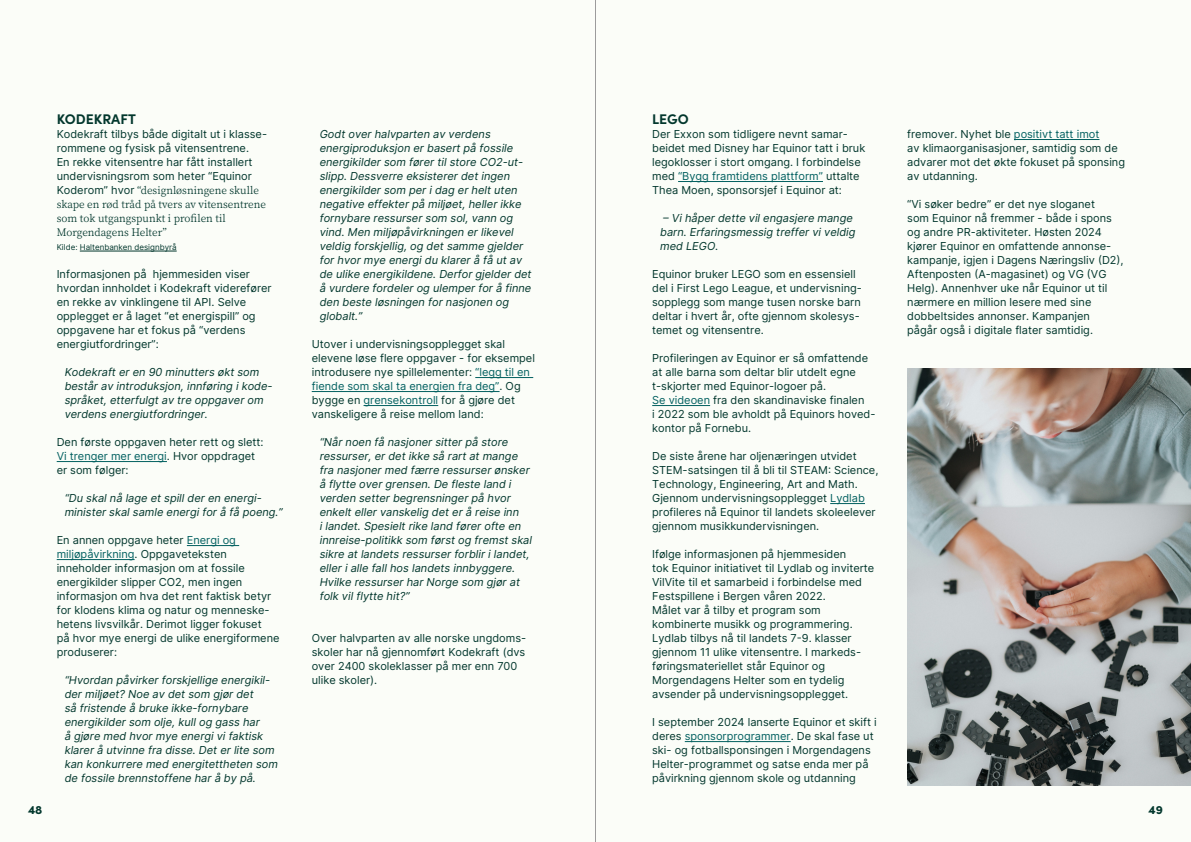
<style>
.page{position:relative;width:1191px;height:842px;background:#fff}
.page>*{position:absolute;margin:0;border:0;box-sizing:border-box;transform-origin:0 0}
.t1{font:700 14px "Sofia Pro";color:#02372d}
.t2{font:900 12px "Sofia Pro";color:#02372d}
.t3{font:11px/14px "Inter";color:#02372d}
.t4{font:11px/14px "Source Serif 4 Roman";color:#02372d}
.t5{font:8px "Inter";color:#02372d}
.s1{font-family:"Inter"}
.s2{color:#026060}
</style>
<div class="page">
<div style="left:0;top:0;width:595px;height:842px;background:#fbfdf8"></div>
<div style="left:595px;top:0;width:596px;height:842px;background:#fbfdf8"></div>
<hr style="left:595px;top:0;width:1px;height:842px;background:#9c9c9c">
<img style="left:907px;top:369px;width:284px;height:416px">
<hr style="left:80px;top:251px;width:97px;height:1px;background:#02372d">
<hr style="left:57px;top:461px;width:110px;height:1px;background:#026060">
<hr style="left:187px;top:545px;width:52px;height:1px;background:#026060">
<hr style="left:57px;top:559px;width:78px;height:1px;background:#026060">
<hr style="left:475px;top:377px;width:58px;height:1px;background:#026060">
<hr style="left:312px;top:391px;width:187px;height:1px;background:#026060">
<hr style="left:363px;top:405px;width:75px;height:1px;background:#026060">
<hr style="left:678px;top:181px;width:145px;height:1px;background:#026060">
<hr style="left:652px;top:405px;width:58px;height:1px;background:#026060">
<hr style="left:830px;top:503px;width:35px;height:1px;background:#026060">
<hr style="left:685px;top:741px;width:105px;height:1px;background:#026060">
<hr style="left:1014px;top:139px;width:85px;height:1px;background:#026060">
<p class="t1" style="left:57px;top:108px;width:81px">KODEKRAFT</p>
<p class="t3" style="left:57px;top:127px;width:212px">Kodekraft tilbys både digitalt ut i klasse&shy;rommene og fysisk på vitensentrene.<br>En rekke vitensentre har fått installert undervisningsrom som heter “Equinor</p>
<p class="t4" style="left:57px;top:183px;width:211px"><span class="s1">Koderom” hvor</span> “designløsningene skulle skape en rød tråd på tvers av vitensentrene som tok utgangspunkt i profilen til Morgendagens Helter”</p>
<p class="t5" style="left:57px;top:242px;width:121px">Kilde: Haltenbanken designbyrå</p>
<p class="t3" style="left:57px;top:267px;width:216px">Informasjonen på hjemmesiden viser hvordan innholdet i Kodekraft viderefører en rekke av vinklingene til API. Selve opplegget er å laget “et energispill” og oppgavene har et fokus på “verdens energiutfordringer”:</p>
<p class="t3" style="left:65px;top:365px;width:209px">Kodekraft er en 90 minutters økt som består av introduksjon, innføring i kode&shy;språket, etterfulgt av tre oppgaver om verdens energiutfordringer.</p>
<p class="t3" style="left:57px;top:435px;width:208px">Den første oppgaven heter rett og slett:<br><span class="s2">Vi trenger mer energi</span>. Hvor oppdraget er som følger:</p>
<p class="t3" style="left:65px;top:491px;width:220px">“Du skal nå lage et spill der en energi&shy;minister skal samle energi for å få poeng.”</p>
<p class="t3" style="left:57px;top:533px;width:224px">En annen oppgave heter <span class="s2">Energi og miljøpåvirkning</span>. Oppgaveteksten inneholder informasjon om at fossile energikilder slipper CO2, men ingen informasjon om hva det rent faktisk betyr for klodens klima og natur og menneske&shy;hetens livsvilkår. Derimot ligger fokuset<br>på hvor mye energi de ulike energiformene produserer:</p>
<p class="t3" style="left:65px;top:673px;width:215px">“Hvordan påvirker forskjellige energikil&shy;der miljøet? Noe av det som gjør det<br>så fristende å bruke ikke-fornybare energikilder som olje, kull og gass har<br>å gjøre med hvor mye energi vi faktisk klarer å utvinne fra disse. Det er lite som kan konkurrere med energitettheten som de fossile brennstoffene har å by på.</p>
<p class="t3" style="left:320px;top:127px;width:213px">Godt over halvparten av verdens energiproduksjon er basert på fossile energikilder som fører til store CO2-ut&shy;slipp. Dessverre eksisterer det ingen energikilder som per i dag er helt uten negative effekter på miljøet, heller ikke fornybare ressurser som sol, vann og vind. Men miljøpåvirkningen er likevel veldig forskjellig, og det samme gjelder for hvor mye energi du klarer å få ut av de ulike energikildene. Derfor gjelder det å vurdere fordeler og ulemper for å finne den beste løsningen for nasjonen og globalt.”</p>
<p class="t3" style="left:312px;top:337px;width:225px">Utover i undervisningsopplegget skal elevene løse flere oppgaver - for eksempel introdusere nye spillelementer: <span class="s2">“legg til en fiende som skal ta energien fra deg”</span>. Og bygge en <span class="s2">grensekontroll</span> for å gjøre det vanskeligere å reise mellom land:</p>
<p class="t3" style="left:320px;top:435px;width:214px">“Når noen få nasjoner sitter på store ressurser, er det ikke så rart at mange fra nasjoner med færre ressurser ønsker å flytte over grensen. De fleste land i verden setter begrensninger på hvor enkelt eller vanskelig det er å reise inn<br>i landet. Spesielt rike land fører ofte en innreise-politikk som først og fremst skal sikre at landets ressurser forblir i landet, eller i alle fall hos landets innbyggere.<br>Hvilke ressurser har Norge som gjør at folk vil flytte hit?”</p>
<p class="t3" style="left:312px;top:631px;width:216px">Over halvparten av alle norske ungdoms&shy;skoler har nå gjennomført Kodekraft (dvs over 2400 skoleklasser på mer enn 700 ulike skoler).</p>
<p class="t1" style="left:652px;top:108px;width:38px">LEGO</p>
<p class="t3" style="left:652px;top:127px;width:215px">Der Exxon som tidligere nevnt samar&shy;beidet med Disney har Equinor tatt i bruk legoklosser i stort omgang. I forbindelse med <span class="s2">“Bygg framtidens plattform”</span> uttalte Thea Moen, sponsorsjef i Equinor at:</p>
<p class="t3" style="left:660px;top:211px;width:197px">– Vi håper dette vil engasjere mange barn. Erfaringsmessig treffer vi veldig med LEGO.</p>
<p class="t3" style="left:652px;top:267px;width:211px">Equinor bruker LEGO som en essensiell del i First Lego League, et undervisning&shy;sopplegg som mange tusen norske barn deltar i hvert år, ofte gjennom skolesys&shy;temet og vitensentre.</p>
<p class="t3" style="left:652px;top:351px;width:225px">Profileringen av Equinor er så omfattende at alle barna som deltar blir utdelt egne t-skjorter med Equinor-logoer på.<br><span class="s2">Se videoen</span> fra den skandinaviske finalen<br>i 2022 som ble avholdt på Equinors hoved&shy;kontor på Fornebu.</p>
<p class="t3" style="left:652px;top:449px;width:228px">De siste årene har oljenæringen utvidet STEM-satsingen til å bli til STEAM: Science, Technology, Engineering, Art and Math.<br>Gjennom undervisningsopplegget <span class="s2">Lydlab </span>profileres nå Equinor til landets skoleelever gjennom musikkundervisningen.</p>
<p class="t3" style="left:652px;top:547px;width:224px">Ifølge informasjonen på hjemmesiden<br>tok Equinor initiativet til Lydlab og inviterte VilVite til et samarbeid i forbindelse med Festspillene i Bergen våren 2022.<br>Målet var å tilby et program som kombinerte musikk og programmering.<br>Lydlab tilbys nå til landets 7-9. klasser gjennom 11 ulike vitensentre. I markeds&shy;føringsmateriellet står Equinor og Morgendagens Helter som en tydelig avsender på undervisningsopplegget.</p>
<p class="t3" style="left:652px;top:715px;width:226px">I september 2024 lanserte Equinor et skift i deres <span class="s2">sponsorprogrammer</span>. De skal fase ut ski- og fotballsponsingen i Morgendagens Helter-programmet og satse enda mer på påvirkning gjennom skole og utdanning</p>
<p class="t3" style="left:907px;top:127px;width:219px">fremover. Nyhet ble <span class="s2">positivt tatt imot<br></span>av klimaorganisasjoner, samtidig som de advarer mot det økte fokuset på sponsing av utdanning.</p>
<p class="t3" style="left:907px;top:197px;width:218px">“Vi søker bedre” er det nye sloganet<br>som Equinor nå fremmer - både i spons og andre PR-aktiviteter. Høsten 2024 kjører Equinor en omfattende annonse&shy;kampanje, igjen i Dagens Næringsliv (D2), Aftenposten (A-magasinet) og VG (VG Helg). Annenhver uke når Equinor ut til nærmere en million lesere med sine dobbeltsides annonser. Kampanjen<br>pågår også i digitale flater samtidig.</p>
<p class="t2" style="left:28px;top:800px;width:16px">48</p>
<p class="t2" style="left:1148px;top:800px;width:16px">49</p>
</div>
